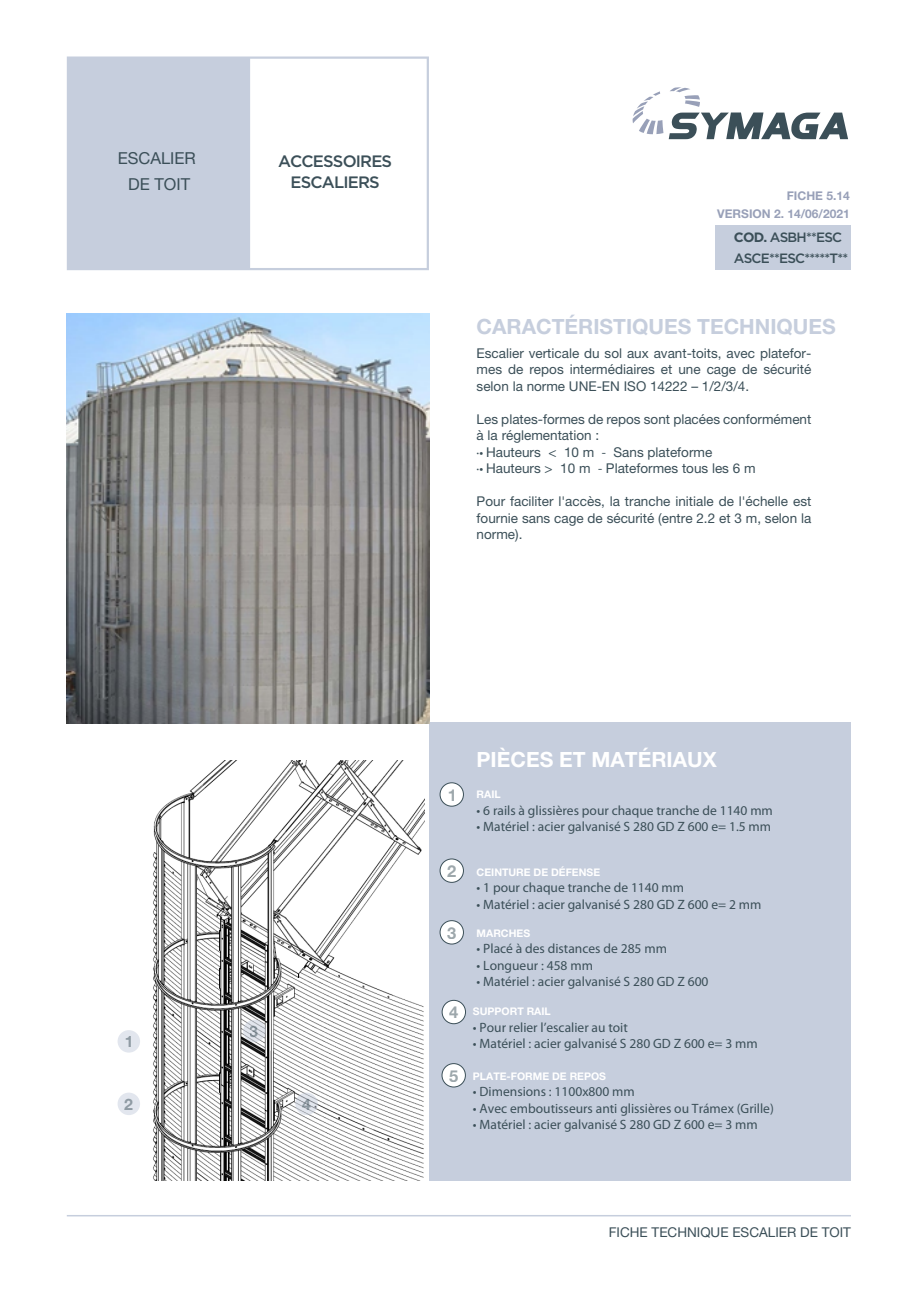
<style>
.page{position:relative;width:919px;height:1289px;background:#fff}
.page>*{position:absolute;margin:0;border:0;box-sizing:border-box;transform-origin:0 0}
.t1{font:700 21px "Helvetica Neue LT Std";color:#c6cedd}
.t2{font:700 21px "Helvetica Neue LT Std";color:#fff}
.t3{font:500 16.5px/21px "Gotham";letter-spacing:-.05em;color:#3b4f58;text-align:center}
.t4{font:16.5px/25.5px "Helvetica Neue LT Std";color:#3b4f58;text-align:center}
.t5{font:700 16.5px "Helvetica Neue LT Std";color:#3b4f58}
.t6{font:700 15.9px "Helvetica Neue LT Std";color:#3b4f58}
.t7{font:13.5px "Myriad Pro";color:#3b4f58}
.t8{font:13.5px/16.5px "Helvetica Neue LT Std";color:#3b4f58;text-align:justify}
.t9{font:500 13.5px/21px "Gotham";letter-spacing:-.06em;color:#3b4f58}
.t10{font:700 12px/18px "Helvetica Neue LT Std";color:#98a0b8;text-align:right}
.t11{font:700 10.5px "Helvetica Neue LT Std";color:#fff}
.s1{font-weight:700}
.s2{font-family:"Myriad Pro"}
</style>
<div class="page">
<hr style="left:67px;top:1214px;width:783px;height:2px;background:#c6cedd">
<div style="left:429px;top:722px;width:421px;height:458px;background:#c6cedd"></div>
<svg style="left:67px;top:56px;width:362px;height:214px;fill:#c6cedd"></svg>
<svg style="left:632px;top:87px;width:216px;height:52px"></svg>
<img style="left:66px;top:314px;width:363px;height:410px">
<div style="left:440px;top:782px;width:23px;height:24px;background:#fff;border-radius:50%"></div>
<div style="left:439px;top:782px;width:25px;height:24px;border:1px solid #3b4f58;border-radius:50%"></div>
<div style="left:440px;top:859px;width:23px;height:23px;background:#fff;border-radius:50%"></div>
<div style="left:439px;top:858px;width:25px;height:24px;border:1px solid #3b4f58;border-radius:50%"></div>
<div style="left:440px;top:920px;width:23px;height:24px;background:#fff;border-radius:50%"></div>
<div style="left:439px;top:920px;width:25px;height:24px;border:1px solid #3b4f58;border-radius:50%"></div>
<div style="left:442px;top:1000px;width:23px;height:23px;background:#fff;border-radius:50%"></div>
<div style="left:441px;top:999px;width:25px;height:25px;border:1px solid #3b4f58;border-radius:50%"></div>
<div style="left:442px;top:1063px;width:23px;height:23px;background:#fff;border-radius:50%"></div>
<div style="left:441px;top:1063px;width:24px;height:24px;border:1px solid #3b4f58;border-radius:50%"></div>
<img style="left:139px;top:760px;width:285px;height:420px">
<div style="left:118px;top:1030px;width:22px;height:22px;background:#e2e6ee;border-radius:50%"></div>
<div style="left:118px;top:1092px;width:22px;height:23px;background:#e2e6ee;border-radius:50%"></div>
<svg style="left:243px;top:1019px;width:23px;height:23px"></svg>
<svg style="left:295px;top:1092px;width:23px;height:23px"></svg>
<div style="left:714px;top:225px;width:136px;height:44px;background:#c6cedd"></div>
<p class="t4" style="left:118px;top:145px;width:80px">ESCALIER<br>DE TOIT</p>
<p class="t3" style="left:278px;top:151px;width:116px">ACCESSOIRES<br>ESCALIERS</p>
<p class="t10" style="left:717px;top:186px;width:134px">FICHE 5.14<br>VERSION 2. 14/06/2021</p>
<p class="t9" style="left:733px;top:227px;width:116px"><span class="s1">COD.</span> ASBH**ESC<br>ASCE**ESC*****T**</p>
<h1 class="t1" style="left:476px;top:313px;width:360px">CARACTÉRISTIQUES TECHNIQUES</h1>
<p class="t8" style="left:476px;top:344px;width:336px">Escalier verticale du sol aux avant-toits, avec platefor&shy;mes de repos intermédiaires et une cage de sécurité selon la norme UNE-EN ISO 14222 – 1/2/3/4.</p>
<p class="t8" style="left:476px;top:410px;width:336px;text-align:left">Les plates-formes de repos sont placées conformément à la réglementation :<br><span class="s2">·•</span> Hauteurs &lt; 10 m <span class="s2">-</span> Sans plateforme<br><span class="s2">·•</span> Hauteurs &gt; 10 m <span class="s2">-</span> Plateformes tous les 6 m</p>
<p class="t8" style="left:476px;top:493px;width:336px">Pour faciliter l'accès, la tranche initiale de l'échelle est fournie sans cage de sécurité (entre 2.2 et 3 m, selon la norme).</p>
<p class="t6" style="left:124px;top:1031px;width:10px">1</p>
<p class="t6" style="left:124px;top:1094px;width:10px">2</p>
<p class="t6" style="left:250px;top:1021px;width:10px">3</p>
<p class="t6" style="left:302px;top:1094px;width:10px">4</p>
<h1 class="t2" style="left:476px;top:746px;width:241px">PIÈCES ET MATÉRIAUX</h1>
<p class="t5" style="left:447px;top:784px;width:11px">1</p>
<p class="t11" style="left:476px;top:787px;width:26px">RAIL</p>
<p class="t7" style="left:476px;top:801px;width:298px">• 6 rails à glissières pour chaque tranche de 1140 mm</p>
<p class="t7" style="left:476px;top:818px;width:296px">• Matériel : acier galvanisé S 280 GD Z 600 e= 1.5 mm</p>
<p class="t5" style="left:447px;top:860px;width:11px">2</p>
<p class="t11" style="left:476px;top:865px;width:125px">CEINTURE DE DÉFENSE</p>
<p class="t7" style="left:476px;top:879px;width:209px">• 1 pour chaque tranche de 1140 mm</p>
<p class="t7" style="left:476px;top:896px;width:286px">• Matériel : acier galvanisé S 280 GD Z 600 e= 2 mm</p>
<p class="t5" style="left:447px;top:922px;width:11px">3</p>
<p class="t11" style="left:476px;top:926px;width:55px">MARCHES</p>
<p class="t7" style="left:476px;top:940px;width:192px">• Placé à des distances de 285 mm</p>
<p class="t7" style="left:476px;top:956px;width:118px">• Longueur : 458 mm</p>
<p class="t7" style="left:476px;top:973px;width:233px">• Matériel : acier galvanisé S 280 GD Z 600</p>
<p class="t5" style="left:449px;top:1002px;width:11px">4</p>
<p class="t5" style="left:449px;top:1065px;width:11px">5</p>
<p class="t11" style="left:473px;top:1004px;width:79px">SUPPORT RAIL</p>
<p class="t7" style="left:473px;top:1018px;width:156px">• Pour relier l’escalier au toit</p>
<p class="t7" style="left:473px;top:1035px;width:286px">• Matériel : acier galvanisé S 280 GD Z 600 e= 3 mm</p>
<p class="t11" style="left:473px;top:1069px;width:135px">PLATE-FORME DE REPOS</p>
<p class="t7" style="left:473px;top:1083px;width:163px">• Dimensions : 1100x800 mm</p>
<p class="t7" style="left:473px;top:1099px;width:302px">• Avec emboutisseurs anti glissières ou Trámex (Grille)</p>
<p class="t7" style="left:473px;top:1116px;width:286px">• Matériel : acier galvanisé S 280 GD Z 600 e= 3 mm</p>
<p class="t8" style="left:608px;top:1223px;width:243px">FICHE TECHNIQUE ESCALIER DE TOIT</p>
</div>
